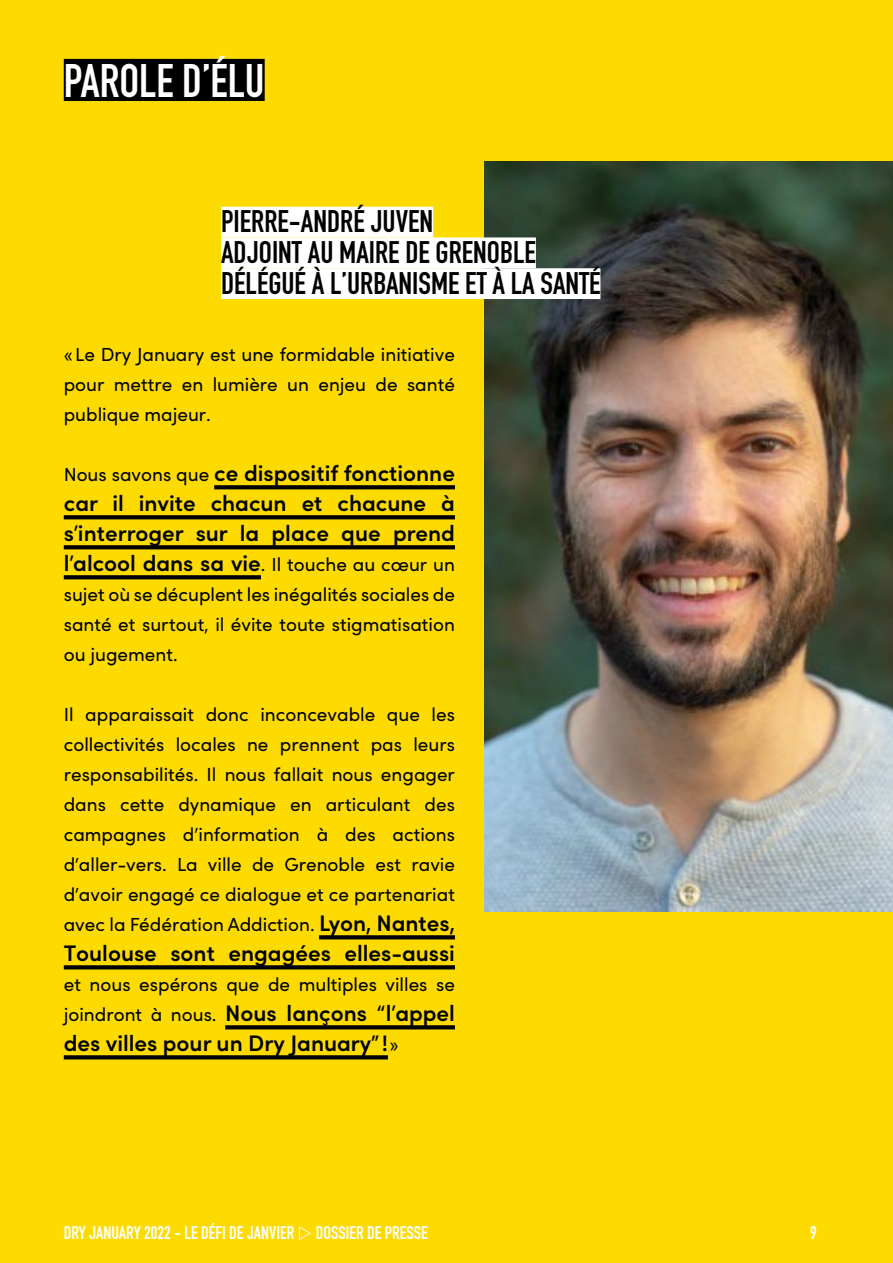
<style>
.page{position:relative;width:893px;height:1263px;background:#fedb00}
.page>*{position:absolute;margin:0;border:0;box-sizing:border-box;transform-origin:0 0}
.t1{font:700 condensed 46.35px "Dry";color:#fff}
.t2{font:700 condensed 30.75px/30.8px "Dry";color:#000}
.t3{font:600 22.5px/30px "Change";color:#000;text-align:justify}
.t4{font:18.9px/30px "Change";color:#000;text-align:justify}
.t5{font:700 condensed 18px "Dry";color:#fff}
.s1{font-weight:400;font-size:18.9px}
.s2{font-weight:600;font-size:22.5px}
</style>
<div class="page">
<div style="left:64px;top:59px;width:201px;height:42px;background:#000"></div>
<svg style="left:214px;top:485px;width:241px;height:4px"></svg>
<svg style="left:64px;top:515px;width:391px;height:4px;fill:#000"></svg>
<svg style="left:64px;top:545px;width:391px;height:4px;fill:#000"></svg>
<svg style="left:64px;top:575px;width:197px;height:4px"></svg>
<svg style="left:319px;top:935px;width:136px;height:4px"></svg>
<svg style="left:64px;top:965px;width:391px;height:4px;fill:#000"></svg>
<svg style="left:225px;top:1025px;width:230px;height:4px"></svg>
<svg style="left:64px;top:1055px;width:324px;height:4px"></svg>
<img style="left:484px;top:162px;width:409px;height:750px">
<div style="left:221px;top:207px;width:212px;height:30px;background:#fff"></div>
<div style="left:221px;top:237px;width:315px;height:31px;background:#fff"></div>
<div style="left:221px;top:268px;width:379px;height:31px;background:#fff"></div>
<h1 class="t1" style="left:64px;top:53px;width:202px">PAROLE D’ÉLU</h1>
<h2 class="t2" style="left:221px;top:206px;width:381px">PIERRE-ANDRÉ JUVEN<br>ADJOINT AU MAIRE DE GRENOBLE<br>DÉLÉGUÉ À L’URBANISME ET À LA SANTÉ</h2>
<p class="t4" style="left:64px;top:338px;width:393px">« Le Dry January est une formidable initiative pour mettre en lumière un enjeu de santé publique majeur.</p>
<p class="t3" style="left:64px;top:456px;width:393px"><span class="s1">Nous savons que</span> ce dispositif fonctionne car il invite chacun et chacune à s’interroger sur la place que prend l’alcool dans sa vie<span class="s1">. Il touche au cœur un</span></p>
<p class="t4" style="left:64px;top:578px;width:393px">sujet où se décuplent les inégalités sociales de santé et surtout, il évite toute stigmatisation ou jugement.</p>
<p class="t4" style="left:64px;top:698px;width:393px">Il apparaissait donc inconcevable que les collectivités locales ne prennent pas leurs responsabilités. Il nous fallait nous engager dans cette dynamique en articulant des campagnes d’information à des actions d’aller-vers. La ville de Grenoble est ravie d’avoir engagé ce dialogue et ce partenariat avec la Fédération Addiction. <span class="s2">Lyon, Nantes,</span></p>
<p class="t3" style="left:64px;top:936px;width:393px">Toulouse sont engagées elles-aussi</p>
<p class="t4" style="left:64px;top:968px;width:393px">et nous espérons que de multiples villes se</p>
<p class="t3" style="left:64px;top:996px;width:393px"><span class="s1">joindront à nous.</span> Nous lançons “l’appel des villes pour un Dry January”!<span class="s1">»</span></p>
<p class="t5" style="left:64px;top:1222px;width:365px">DRY JANUARY 2022 - LE DÉFI DE JANVIER DOSSIER DE PRESSE</p>
<p class="t5" style="left:810px;top:1222px;width:8px">9</p>
</div>
